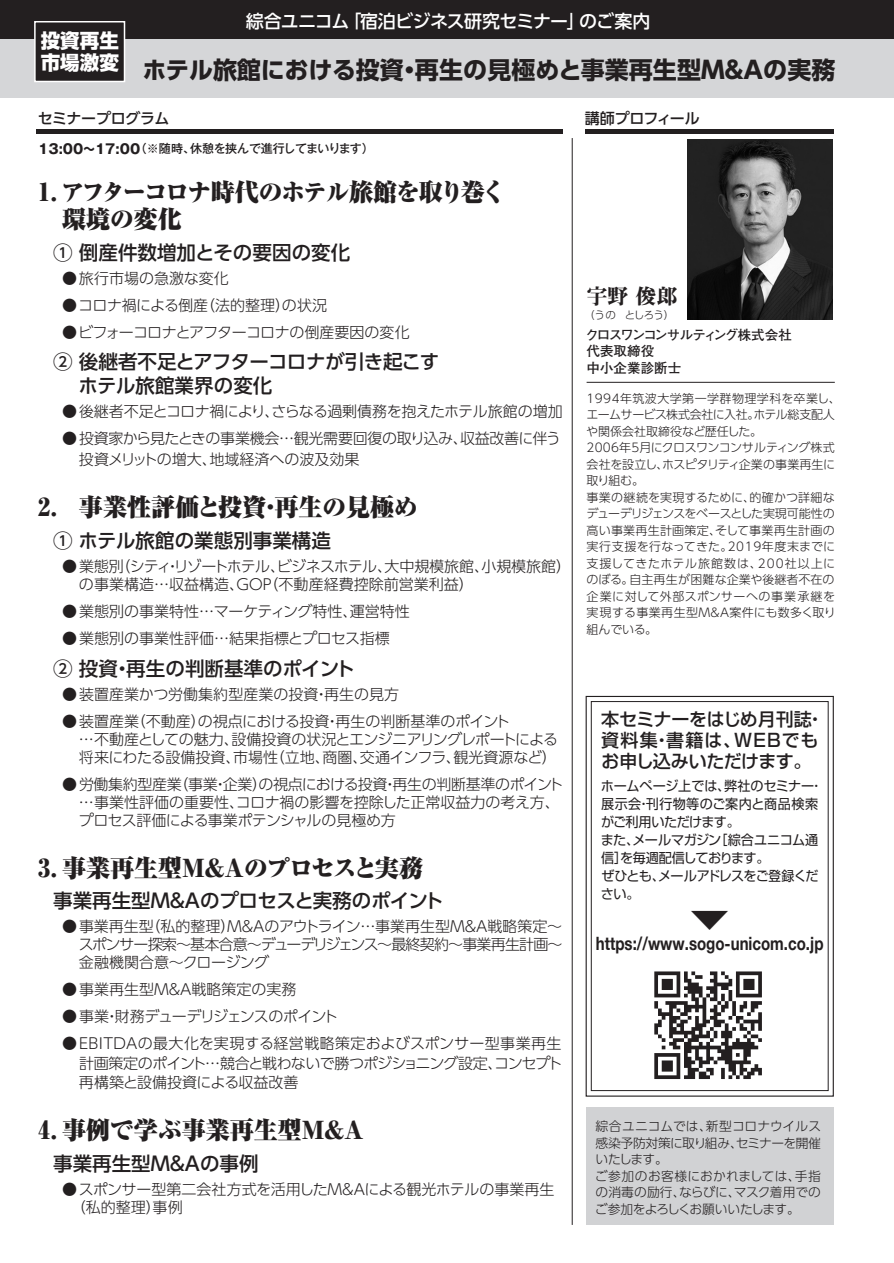
<style>
.page{position:relative;width:894px;height:1263px;background:#fff}
.page>*{position:absolute;margin:0;border:0;box-sizing:border-box;transform-origin:0 0}
.t1{font:500 31.05px "Shin Go Pro";color:#231f20;scale:1.3 1}
.t2{font:900 24px "Ryumin Pro";letter-spacing:-.005em;color:#231f20}
.t3{font:700 24px "UD Shin Go Pro";color:#231f20}
.t4{font:900 24px/27px "Ryumin Pro";letter-spacing:-.055em;color:#231f20}
.t5{font:21px "Midashi Min Pro MA31";color:#231f20}
.t6{font:500 19.5px/24px "UD Shin Go Pro";color:#231f20}
.t7{font:800 19.5px/22.5px "UD Shin Go Pro";color:#fff}
.t8{font:700 18.3px "Helvetica Neue";color:#231f20;scale:.82 1}
.t9{font:500 18px/21px "Shin Go Pro";letter-spacing:-.005em;color:#231f20}
.t10{font:500 18px "UD Shin Go Pro";letter-spacing:-.04em;color:#fff}
.t11{font:300 15px/18px "UD Shin Go Pro";letter-spacing:-.02em;color:#231f20}
.t12{font:300 15px/18px "UD Shin Go Pro";color:#231f20}
.t13{font:300 15px "UD Shin Go Pro";letter-spacing:-.06em;color:#231f20}
.t14{font:500 15px "UD Shin Go Pro";letter-spacing:-.02em;color:#231f20}
.t15{font:13.5px/18px "Shin Go Pro";letter-spacing:-.025em;color:#231f20}
.t16{font:700 13.5px/16.5px "Futo Go B101 Pro";letter-spacing:-.015em;color:#231f20}
.t17{font:300 12.75px/16.5px "UD Shin Go Pro";letter-spacing:-.02em;color:#231f20}
.t18{font:300 12px/16.5px "UD Shin Go Pro";letter-spacing:.01em;color:#231f20}
.t19{font:500 12px "Gothic MB101 Pro";letter-spacing:-.045em;color:#231f20}
.t20{font:300 10.5px "UD Shin Go Pro";letter-spacing:-.07em;color:#231f20}
.s1{font-weight:700;font-size:13.5px}
</style>
<div class="page">
<div style="left:0;top:0;width:893px;height:40px;background:#231f20"></div>
<div style="left:0;top:40px;width:893px;height:58px;background:#d5d6d8"></div>
<hr style="left:36px;top:129px;width:526px;height:4px;background:#231f20">
<hr style="left:584px;top:129px;width:248px;height:4px;background:#231f20">
<hr style="left:571px;top:138px;width:1px;height:1086px;background:#231f20">
<div style="left:34px;top:21px;width:91px;height:61px;background:#231f20;border:2px solid #fff"></div>
<hr style="left:586px;top:382px;width:248px;height:1px;background:#231f20">
<img style="left:687px;top:139px;width:144px;height:180px">
<div style="left:585px;top:695px;width:248px;height:401px;border:1px solid #231f20"></div>
<div style="left:590px;top:701px;width:237px;height:389px;border:1px solid #231f20"></div>
<div style="left:586px;top:1107px;width:246px;height:117px;background:#d1d2d4"></div>
<svg style="left:654px;top:971px;width:107px;height:107px"></svg>
<h3 class="t7" style="left:41px;top:28px;width:79px">投資再生市場激変</h3>
<p class="t10" style="left:245px;top:6px;width:406px">綜合ユニコム「宿泊ビジネス研究セミナー」のご案内</p>
<h2 class="t3" style="left:142px;top:50px;width:694px">ホテル旅館における投資・再生の見極めと事業再生型M&amp;Aの実務</h2>
<p class="t14" style="left:38px;top:106px;width:133px">セミナープログラム</p>
<p class="t19" style="left:38px;top:139px;width:337px"><span class="s1">13:00～17:00</span>（※随時、休憩を挟んで進行してまいります）</p>
<h2 class="t4" style="left:62px;top:177px;width:445px;text-indent:-24px">1. アフターコロナ時代のホテル旅館を取り巻く環境の変化</h2>
<h3 class="t6" style="left:53px;top:240px;width:298px">① 倒産件数増加とその要因の変化</h3>
<p class="t12" style="left:62px;top:268px;width:168px">● 旅行市場の急激な変化</p>
<p class="t11" style="left:62px;top:295px;width:266px">● コロナ禍による倒産（法的整理）の状況</p>
<p class="t11" style="left:62px;top:322px;width:349px">● ビフォーコロナとアフターコロナの倒産要因の変化</p>
<h3 class="t6" style="left:78px;top:349px;width:362px;text-indent:-25px">② 後継者不足とアフターコロナが引き起こすホテル旅館業界の変化</h3>
<p class="t11" style="left:62px;top:402px;width:502px">● 後継者不足とコロナ禍により、さらなる過剰債務を抱えたホテル旅館の増加</p>
<p class="t11" style="left:79px;top:427px;width:483px;line-height:21px;text-indent:-17px">● 投資家から見たときの事業機会…観光需要回復の取り込み、収益改善に伴う投資メリットの増大、地域経済への波及効果</p>
<h2 class="t2" style="left:38px;top:488px;width:381px">2. 事業性評価と投資・再生の見極め</h2>
<h3 class="t6" style="left:53px;top:528px;width:279px">① ホテル旅館の業態別事業構造</h3>
<p class="t11" style="left:79px;top:556px;width:493px;text-indent:-17px">● 業態別（シティ・リゾートホテル、ビジネスホテル、大中規模旅館、小規模旅館）の事業構造…収益構造、GOP（不動産経費控除前営業利益）</p>
<p class="t12" style="left:62px;top:601px;width:349px">● 業態別の事業特性…マーケティング特性、運営特性</p>
<p class="t12" style="left:62px;top:628px;width:329px">● 業態別の事業性評価…結果指標とプロセス指標</p>
<h3 class="t6" style="left:53px;top:655px;width:303px">② 投資・再生の判断基準のポイント</h3>
<p class="t12" style="left:62px;top:684px;width:338px">● 装置産業かつ労働集約型産業の投資・再生の見方</p>
<p class="t11" style="left:79px;top:711px;width:480px;text-indent:-17px">● 装置産業（不動産）の視点における投資・再生の判断基準のポイント<br>…不動産としての魅力、設備投資の状況とエンジニアリングレポートによる将来にわたる設備投資、市場性（立地、商圏、交通インフラ、観光資源など）</p>
<p class="t11" style="left:79px;top:774px;width:486px;text-indent:-17px">● 労働集約型産業（事業・企業）の視点における投資・再生の判断基準のポイント…事業性評価の重要性、コロナ禍の影響を控除した正常収益力の考え方、プロセス評価による事業ポテンシャルの見極め方</p>
<h2 class="t2" style="left:38px;top:848px;width:386px">3. 事業再生型M&amp;Aのプロセスと実務</h2>
<h3 class="t6" style="left:53px;top:888px;width:391px">事業再生型M&amp;Aのプロセスと実務のポイント</h3>
<p class="t11" style="left:79px;top:916px;width:485px;text-align:justify;text-indent:-17px">● 事業再生型（私的整理）M&amp;Aのアウトライン…事業再生型M&amp;A戦略策定～スポンサー探索～基本合意～デューデリジェンス～最終契約～事業再生計画～金融機関合意～クロージング</p>
<p class="t12" style="left:62px;top:979px;width:236px">● 事業再生型M&amp;A戦略策定の実務</p>
<p class="t13" style="left:62px;top:1004px;width:277px">● 事業・財務デューデリジェンスのポイント</p>
<p class="t11" style="left:79px;top:1033px;width:485px;line-height:19.5px;text-align:justify;text-indent:-17px">● EBITDAの最大化を実現する経営戦略策定およびスポンサー型事業再生計画策定のポイント…競合と戦わないで勝つポジショニング設定、コンセプト再構築と設備投資による収益改善</p>
<h2 class="t2" style="left:38px;top:1110px;width:327px">4. 事例で学ぶ事業再生型M&amp;A</h2>
<h3 class="t6" style="left:53px;top:1150px;width:207px">事業再生型M&amp;Aの事例</h3>
<p class="t12" style="left:71px;top:1179px;width:485px;text-indent:-9px">● スポンサー型第二会社方式を活用したM&amp;Aによる観光ホテルの事業再生（私的整理）事例</p>
<p class="t14" style="left:584px;top:106px;width:116px">講師プロフィール</p>
<h3 class="t5" style="left:586px;top:279px;width:92px">宇野 俊郎</h3>
<p class="t20" style="left:583px;top:306px;width:92px">（うの としろう）</p>
<p class="t16" style="left:585px;top:324px;width:208px">クロスワンコンサルティング株式会社代表取締役<br>中小企業診断士</p>
<p class="t18" style="left:586px;top:389px;width:256px">1994年筑波大学第一学群物理学科を卒業し、エームサービス株式会社に入社。ホテル総支配人や関係会社取締役など歴任した。<br>2006年5月にクロスワンコンサルティング株式会社を設立し、ホスピタリティ企業の事業再生に取り組む。<br>事業の継続を実現するために、的確かつ詳細なデューデリジェンスをベースとした実現可能性の高い事業再生計画策定、そして事業再生計画の実行支援を行なってきた。2019年度末までに支援してきたホテル旅館数は、200社以上にのぼる。自主再生が困難な企業や後継者不在の企業に対して外部スポンサーへの事業承継を実現する事業再生型M&amp;A案件にも数多く取り組んでいる。</p>
<p class="t9" style="left:601px;top:706px;width:224px">本セミナーをはじめ月刊誌・資料集・書籍は、WEBでもお申し込みいただけます。</p>
<p class="t15" style="left:600px;top:775px;width:223px">ホームページ上では、弊社のセミナー・展示会・刊行物等のご案内と商品検索がご利用いただけます。<br>また、メールマガジン［綜合ユニコム通信］を毎週配信しております。<br>ぜひとも、メールアドレスをご登録ください。</p>
<h1 class="t1" style="left:689px;top:893px;width:33px">▼</h1>
<p class="t8" style="left:595px;top:928px;width:279px">https://www.sogo-unicom.co.jp</p>
<p class="t17" style="left:594px;top:1117px;width:228px">綜合ユニコムでは、新型コロナウイルス感染予防対策に取り組み、セミナーを開催いたします。<br>ご参加のお客様におかれましては、手指の消毒の励行、ならびに、マスク着用でのご参加をよろしくお願いいたします。</p>
</div>
